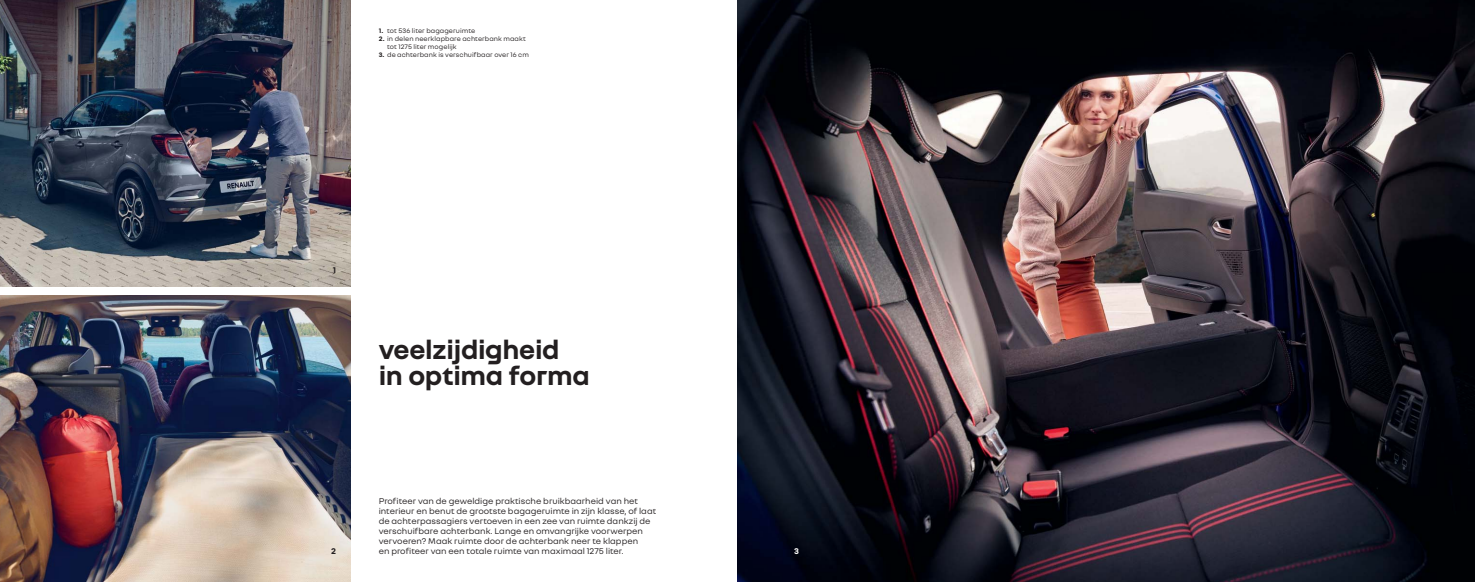
<style>
.page{position:relative;width:1475px;height:582px;background:#fff}
.page>*{position:absolute;margin:0;border:0;box-sizing:border-box;transform-origin:0 0}
.t1{font:700 28px/25.6px "Nouvel R";letter-spacing:-.01em;color:#231f20}
.t2{font:9px/10px "Nouvel R";letter-spacing:.005em;color:#231f20}
.t3{font:700 9px "Nouvel R";color:#231f20}
.t4{font:700 9px "Nouvel R";color:#fff}
.t5{font:7px/8px "Nouvel R";letter-spacing:.01em;color:#231f20}
.s1{font-weight:700}
</style>
<div class="page">
<img style="left:737px;top:0;width:737px;height:581px">
<img style="left:0;top:295px;width:350px;height:286px">
<img style="left:0;top:0;width:350px;height:286px">
<p class="t5" style="left:378px;top:27px;width:98px"><span class="s1">1.</span> tot 536 liter bagageruimte</p>
<p class="t5" style="left:387px;top:35px;width:140px;text-indent:-9px"><span class="s1">2.</span> in delen neerklapbare achterbank maakt tot 1275 liter mogelijk</p>
<p class="t5" style="left:378px;top:51px;width:152px"><span class="s1">3.</span> de achterbank is verschuifbaar over 16 cm</p>
<p class="t3" style="left:333px;top:266px;width:5px">1</p>
<h1 class="t1" style="left:378px;top:339px;width:213px">veelzijdigheid in optima forma</h1>
<p class="t2" style="left:378px;top:496px;width:279px">Profiteer van de geweldige praktische bruikbaarheid van het interieur en benut de grootste bagageruimte in zijn klasse, of laat de achterpassagiers vertoeven in een zee van ruimte dankzij de verschuifbare achterbank. Lange en omvangrijke voorwerpen vervoeren? Maak ruimte door de achterbank neer te klappen<br>en profiteer van een totale ruimte van maximaal 1275 liter.</p>
<p class="t3" style="left:331px;top:546px;width:6px">2</p>
<p class="t4" style="left:794px;top:546px;width:6px">3</p>
</div>
